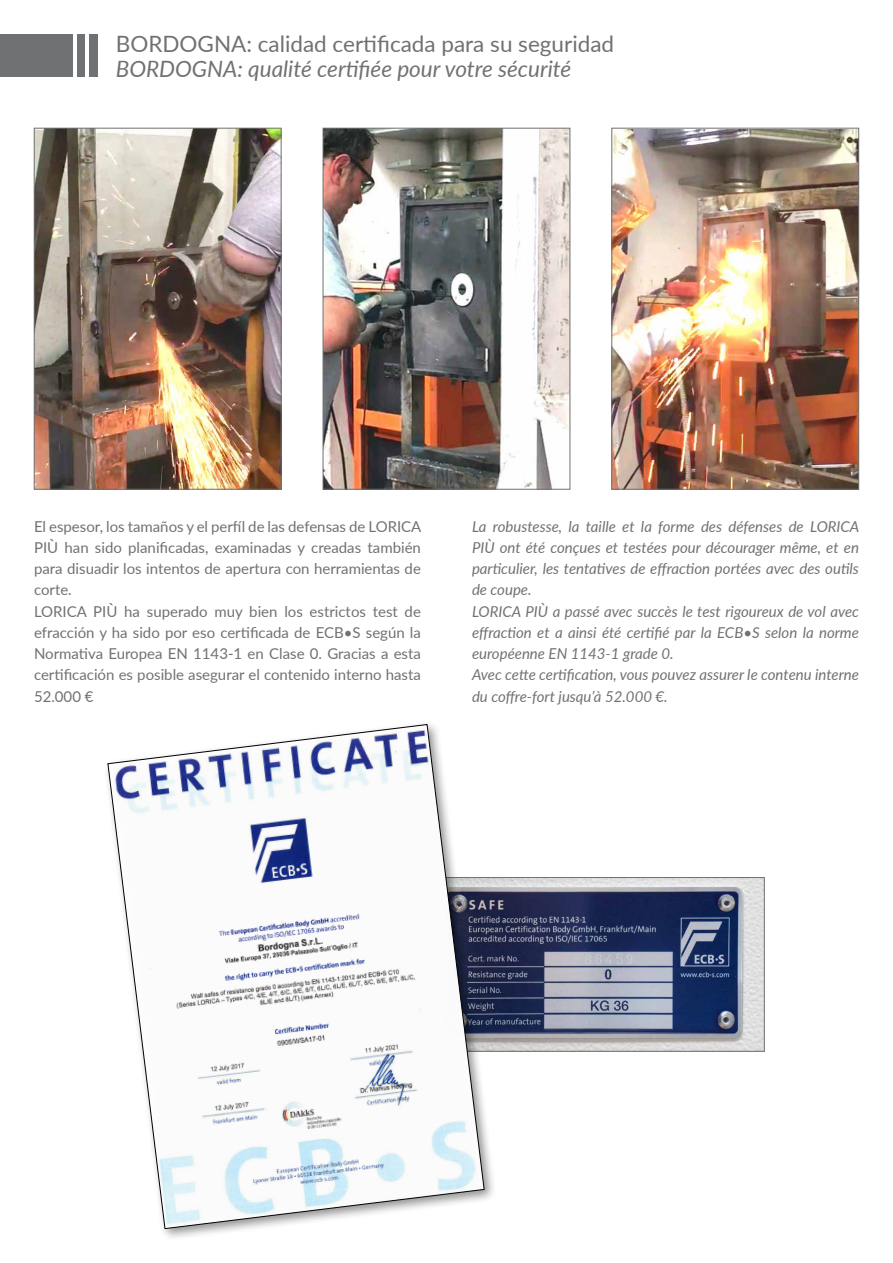
<style>
.page{position:relative;width:893px;height:1263px;background:#fff}
.page>*{position:absolute;margin:0;border:0;box-sizing:border-box;transform-origin:0 0}
.t1{font:22.5px "Lato";color:#707172}
.t2{font:italic 22.5px "Lato";color:#707172}
.t3{font:italic 15px/21.3px "Lato";color:#707172}
.t4{font:15px/21.3px "Lato";color:#707172}
</style>
<div class="page">
<img style="left:497px;top:879px;width:265px;height:170px">
<div style="left:421px;top:877px;width:343px;height:174px;border:1px solid #707172"></div>
<div style="left:104px;top:720px;width:393px;height:522px;background:#000;opacity:.43"></div>
<svg style="left:108px;top:724px;width:376px;height:505px"></svg>
<img style="left:36px;top:130px;width:243px;height:357px">
<div style="left:34px;top:128px;width:247px;height:361px;border:1px solid #707172"></div>
<img style="left:614px;top:130px;width:243px;height:357px">
<div style="left:612px;top:128px;width:247px;height:361px;border:1px solid #707172"></div>
<img style="left:325px;top:130px;width:243px;height:357px">
<div style="left:323px;top:128px;width:247px;height:361px;border:1px solid #707172"></div>
<div style="left:0;top:34px;width:98px;height:43px;background:#707172"></div>
<hr style="left:85px;top:34px;width:4px;height:43px;background:#fff">
<hr style="left:73px;top:34px;width:4px;height:43px;background:#fff">
<h1 class="t1" style="left:116px;top:28px;width:500px">BORDOGNA: calidad certificada para su seguridad</h1>
<h1 class="t2" style="left:116px;top:52px;width:457px">BORDOGNA: qualité certifiée pour votre sécurité</h1>
<p class="t4" style="left:34px;top:515px;width:389px">El espesor, los tamaños y el perfíl de las defensas de LORICA PIÙ han sido planificadas, examinadas y creadas también para disuadir los intentos de apertura con herramientas de corte.<br>LORICA PIÙ ha superado muy bien los estrictos test de efracción y ha sido por eso certificada de ECB•S según la Normativa Europea EN 1143-1 en Clase 0. Gracias a esta certificación es posible asegurar el contenido interno hasta 52.000 €</p>
<p class="t3" style="left:472px;top:515px;width:389px">La robustesse, la taille et la forme des défenses de LORICA PIÙ ont été conçues et testées pour décourager même, et en particulier, les tentatives de effraction portées avec des outils de coupe.<br>LORICA PIÙ a passé avec succès le test rigoureux de vol avec effraction et a ainsi été certifié par la ECB•S selon la norme européenne EN 1143-1 grade 0.<br>Avec cette certification, vous pouvez assurer le contenu interne du coffre-fort jusqu’à 52.000 €.</p>
</div>
